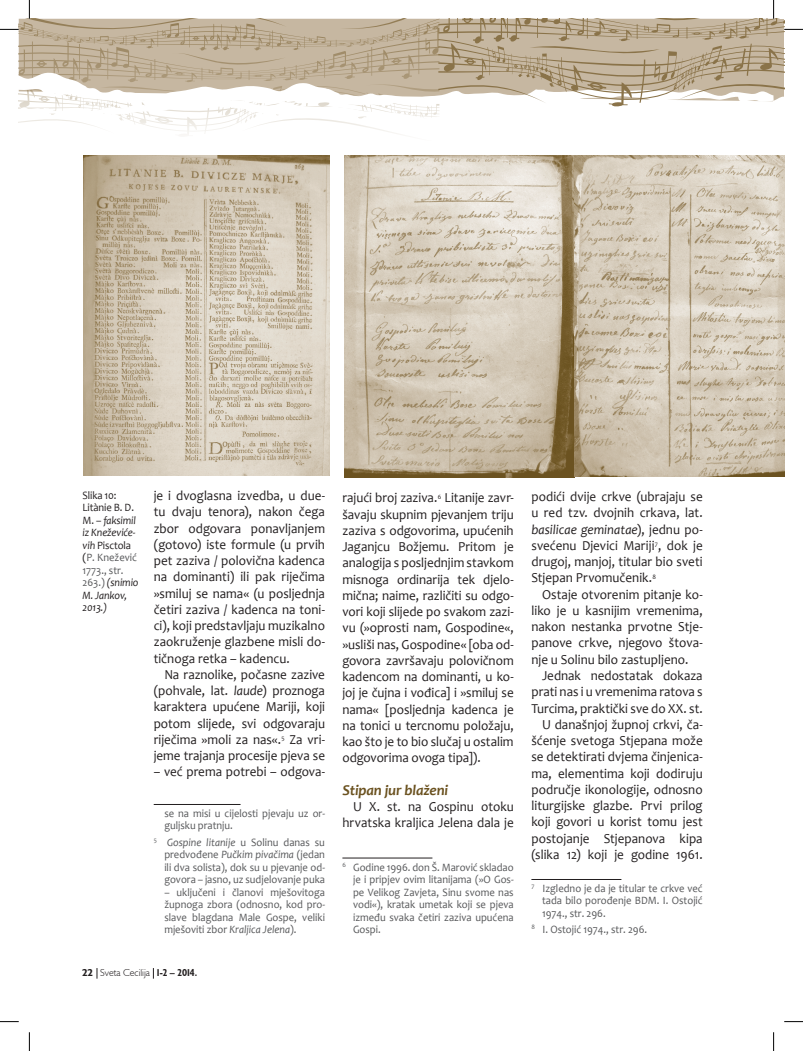
<style>
.page{position:relative;width:803px;height:1051px;background:#fff}
.page>*{position:absolute;margin:0;border:0;box-sizing:border-box;transform-origin:0 0}
.t1{font:italic 700 15px "Candara";letter-spacing:-.01em;color:#6b5220}
.t2{font:13.75px/16.2px "Candara";color:#231f20;text-align:justify;scale:.95 1}
.t3{font:11.25px/12.5px "Candara";color:#57585a;text-align:justify;scale:.94 1}
.t4{font:italic 11.25px/12.5px "Candara";letter-spacing:-.01em;color:#231f20;scale:.94 1}
.t5{font:300 10px "Humanist 521 BT";color:#231f20}
.s1{font-style:normal}
.s2{font-style:normal;color:#57585a}
.s3{font-style:italic}
.s4{font-weight:700}
.s5{font-weight:700;font-stretch:condensed}
</style>
<div class="page">
<svg style="left:19px;top:120px;width:382px;height:15px"></svg>
<hr style="left:154px;top:804px;width:87px;height:1px;background:#231f20">
<hr style="left:342px;top:858px;width:90px;height:1px;background:#231f20">
<hr style="left:531px;top:879px;width:90px;height:1px;background:#231f20">
<img style="left:345px;top:155px;width:439px;height:322px">
<img style="left:83px;top:156px;width:246px;height:320px">
<svg style="left:0;top:1021px;width:19px;height:1px"></svg>
<svg style="left:784px;top:1021px;width:19px;height:1px"></svg>
<svg style="left:29px;top:1032px;width:1px;height:19px"></svg>
<svg style="left:0;top:0;width:803px;height:120px"></svg>
<svg style="left:773px;top:1032px;width:1px;height:19px"></svg>
<p class="t4" style="left:83px;top:489px;width:61px"><span class="s1">Slika 10:<br>Litànie B. D.<br>M. –</span> faksimil iz Kneževiće&shy;vih <span class="s1">Pisctola (</span><span class="s2">P. Knežević<br>1773., str.<br>263.)</span> (snimio<br>M. Jankov,<br>2013.)</p>
<p class="t2" style="left:154px;top:487px;width:182px">je i dvoglasna izvedba, u due&shy;tu dvaju tenora), nakon čega zbor odgovara ponavljanjem (gotovo) iste formule (u prvih pet zaziva / polovična kadenca na dominanti) ili pak riječima »smiluj se nama« (u posljednja četiri zaziva / kadenca na toni&shy;ci), koji predstavljaju muzikalno zaokruženje glazbene misli do&shy;tičnoga retka – kadencu.</p>
<p class="t2" style="left:154px;top:666px;width:182px;text-indent:11px">Na raznolike, počasne zazive (pohvale, lat. <span class="s3">laude</span>) proznoga karaktera upućene Mariji, koji potom slijede, svi odgovaraju riječima »moli za nas«.<sup>5</sup> Za vri&shy;jeme trajanja procesije pjeva se</p>
<p class="t2" style="left:154px;top:764px;width:182px">– već prema potrebi – odgova-</p>
<p class="t3" style="left:164px;top:807px;width:172px">se na misi u cijelosti pjevaju uz or&shy;guljsku pratnju.</p>
<p class="t3" style="left:164px;top:835px;width:172px;text-indent:-11px"><sup>5</sup> <span class="s3">Gospine litanije</span> u Solinu danas su predvođene <span class="s3">Pučkim pivačima</span> (jedan ili dva solista), dok su u pjevanje od&shy;govora – jasno, uz sudjelovanje puka</p>
<p class="t3" style="left:164px;top:885px;width:172px">– uključeni i članovi mješovitoga župnoga zbora (odnosno, kod pro&shy;slave blagdana Male Gospe, veliki mješoviti zbor <span class="s3">Kraljica Jelena</span>).</p>
<p class="t5" style="left:82px;top:966px;width:116px"><span class="s4">22</span> Sveta Cecilija <span class="s5">1-2 – 2014.</span></p>
<p class="t2" style="left:342px;top:490px;width:182px">rajući broj zaziva.<sup>6</sup> Litanije zavr&shy;šavaju skupnim pjevanjem triju zaziva s odgovorima, upućenih Jaganjcu Božjemu. Pritom je analogija s posljednjim stavkom misnoga ordinarija tek djelo&shy;mična; naime, različiti su odgo&shy;vori koji slijede po svakom zazi&shy;vu (»oprosti nam, Gospodine«, »usliši nas, Gospodine« [oba od&shy;govora završavaju polovičnom kadencom na dominanti, u ko&shy;joj je čujna i vođica] i »smiluj se nama« [posljednja kadenca je na tonici u tercnomu položaju, kao što je to bio slučaj u ostalim odgovorima ovoga tipa]).</p>
<p class="t1" style="left:342px;top:781px;width:107px">Stipan jur blaženi</p>
<p class="t2" style="left:342px;top:798px;width:182px;text-align:right">U X. st. na Gospinu otoku hrvatska kraljica Jelena dala je</p>
<p class="t3" style="left:353px;top:860px;width:172px;text-indent:-11px"><sup>6</sup> Godine 1996. don Š. Marović skladao je i pripjev ovim litanijama (»O Gos&shy;pe Velikog Zavjeta, Sinu svome nas vodi«), kratak umetak koji se pjeva između svaka četiri zaziva upućena Gospi.</p>
<p class="t2" style="left:531px;top:488px;width:182px">podići dvije crkve (ubrajaju se u red tzv. dvojnih crkava, lat. <span class="s3">basilicae geminatae</span>), jednu po&shy;svećenu Djevici Mariji<sup>7</sup>, dok je drugoj, manjoj, titular bio sveti Stjepan Prvomučenik.<sup>8</sup></p>
<p class="t2" style="left:531px;top:586px;width:182px;text-indent:11px">Ostaje otvorenim pitanje ko&shy;liko je u kasnijim vremenima, nakon nestanka prvotne Stje&shy;panove crkve, njegovo štova&shy;nje u Solinu bilo zastupljeno.</p>
<p class="t2" style="left:531px;top:667px;width:182px;text-align:right">Jednak nedostatak dokaza prati nas i u vremenima ratova s<br>Turcima, praktički sve do XX. st.<br>U današnjoj župnoj crkvi, ča&shy;šćenje svetoga Stjepana može se detektirati dvjema činjenica&shy;ma, elementima koji dodiruju područje ikonologije, odnosno liturgijske glazbe. Prvi prilog koji govori u korist tomu jest postojanje Stjepanova kipa (slika 12) koji je godine 1961.</p>
<p class="t3" style="left:542px;top:882px;width:172px;text-indent:-11px"><sup>7</sup> Izgledno je da je titular te crkve već tada bilo porođenje BDM. I. Ostojić 1974., str. 296.</p>
<p class="t3" style="left:531px;top:923px;width:125px"><sup>8</sup> I. Ostojić 1974., str. 296.</p>
</div>
